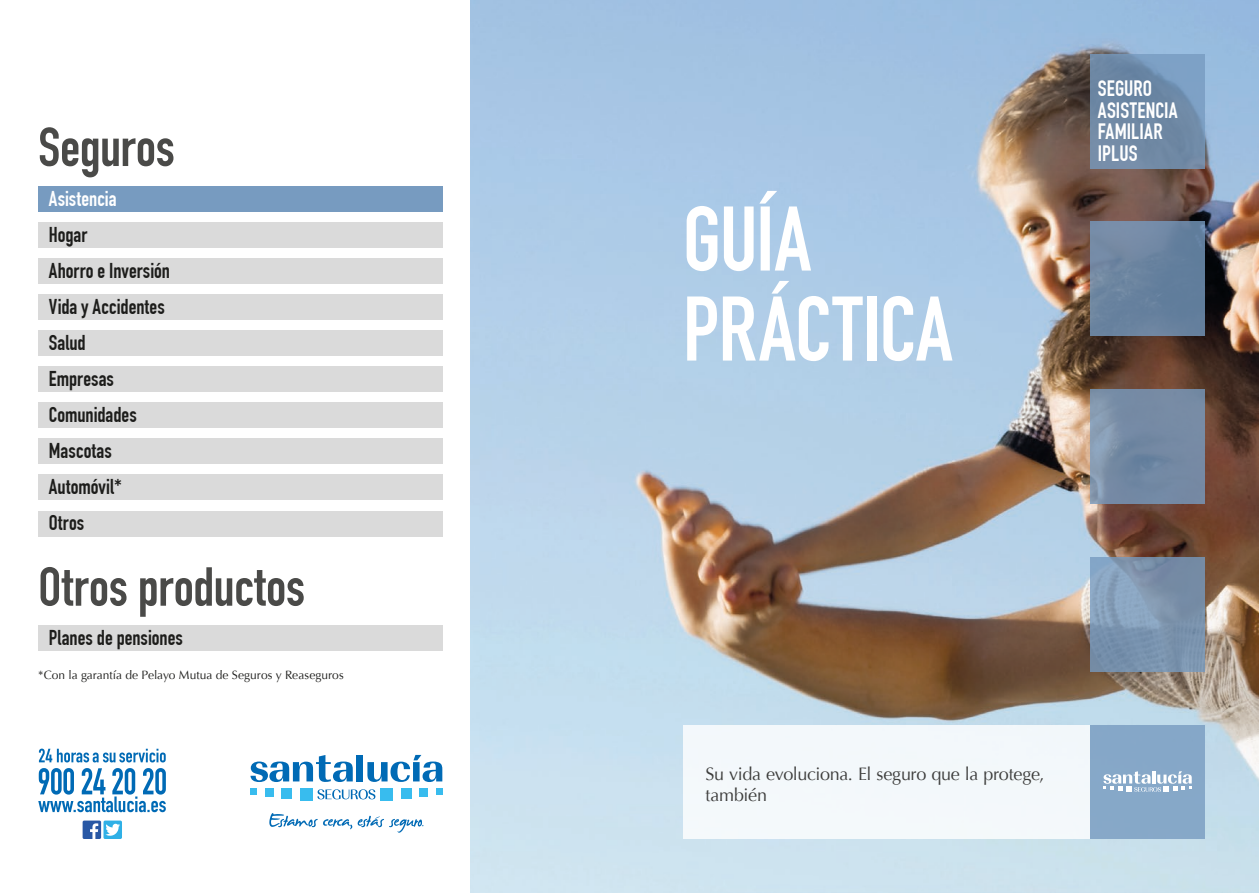
<style>
.page{position:relative;width:1259px;height:893px;background:#fff}
.page>*{position:absolute;margin:0;border:0;box-sizing:border-box;transform-origin:0 0}
.t1{font:700 90px/90px "DIN Condensed";letter-spacing:-.005em;color:#fff}
.t2{font:700 54px "DIN Condensed";color:#1d1d1b}
.t3{font:700 21.75px/21.6px "DIN Condensed";letter-spacing:.005em;color:#fff}
.t4{font:700 21px/36px "DIN Condensed";color:#1d1d1b}
.t5{font:700 21px "DIN Condensed";color:#fff}
.t6{font:18px/21.6px "Optima";letter-spacing:-.015em;color:#3d3d3c}
.t7{font:12px "Optima";color:#1d1d1b}
</style>
<div class="page">
<img style="left:470px;top:0;width:789px;height:893px">
<div style="left:265px;top:788px;width:8px;height:8px;background:#38bcee"></div>
<svg style="left:250px;top:755px;width:103px;height:27px"></svg>
<div style="left:356px;top:755px;width:7px;height:26px;background:#006ab5"></div>
<svg style="left:367px;top:755px;width:75px;height:27px"></svg>
<div style="left:300px;top:788px;width:13px;height:13px;background:#38bcee"></div>
<div style="left:250px;top:788px;width:7px;height:6px;background:#38bcee"></div>
<div style="left:282px;top:788px;width:10px;height:10px;background:#38bcee"></div>
<div style="left:419px;top:788px;width:9px;height:8px;background:#38bcee"></div>
<div style="left:380px;top:788px;width:13px;height:13px;background:#38bcee"></div>
<svg style="left:436px;top:788px;width:6px;height:6px"></svg>
<div style="left:401px;top:788px;width:10px;height:10px;background:#38bcee"></div>
<svg style="left:317px;top:789px;width:58px;height:10px"></svg>
<svg style="left:269px;top:813px;width:83px;height:16px"></svg>
<svg style="left:358px;top:816px;width:65px;height:17px"></svg>
<div style="left:38px;top:186px;width:404px;height:26px;background:#779bc0"></div>
<div style="left:38px;top:625px;width:404px;height:26px;background:#dadada"></div>
<div style="left:38px;top:222px;width:404px;height:26px;background:#dadada"></div>
<div style="left:38px;top:511px;width:404px;height:25px;background:#dadada"></div>
<div style="left:38px;top:258px;width:404px;height:26px;background:#dadada"></div>
<div style="left:38px;top:294px;width:404px;height:26px;background:#dadada"></div>
<div style="left:38px;top:330px;width:404px;height:26px;background:#dadada"></div>
<div style="left:38px;top:366px;width:404px;height:26px;background:#dadada"></div>
<div style="left:38px;top:402px;width:404px;height:26px;background:#dadada"></div>
<div style="left:38px;top:438px;width:404px;height:26px;background:#dadada"></div>
<div style="left:38px;top:475px;width:404px;height:25px;background:#dadada"></div>
<div style="left:683px;top:726px;width:407px;height:113px;background:#f3f8fb"></div>
<svg style="left:1090px;top:54px;width:114px;height:114px;background:#708caa"></svg>
<div style="left:1090px;top:222px;width:114px;height:114px;background:linear-gradient(to right,#748aa4,#607d9c)"></div>
<svg style="left:1090px;top:389px;width:114px;height:115px;background:#778ca6"></svg>
<svg style="left:1090px;top:557px;width:114px;height:114px;background:#7d95b0"></svg>
<div style="left:1090px;top:726px;width:114px;height:113px;background:#86a8c8"></div>
<svg style="left:1103px;top:771px;width:88px;height:21px"></svg>
<svg style="left:83px;top:820px;width:39px;height:19px"></svg>
<svg style="left:38px;top:768px;width:128px;height:44px"></svg>
<svg style="left:39px;top:749px;width:127px;height:13px"></svg>
<h2 class="t2" style="left:38px;top:115px;width:138px">Seguros</h2>
<p class="t5" style="left:49px;top:186px;width:69px">Asistencia</p>
<p class="t4" style="left:49px;top:216px;width:123px">Hogar<br>Ahorro e Inversión<br>Vida y Accidentes<br>Salud<br>Empresas<br>Comunidades<br>Mascotas<br>Automóvil*<br>Otros</p>
<h2 class="t2" style="left:38px;top:555px;width:268px">Otros productos</h2>
<p class="t4" style="left:49px;top:620px;width:136px">Planes de pensiones</p>
<p class="t7" style="left:38px;top:668px;width:307px">*Con la garantía de Pelayo Mutua de Seguros y Reaseguros</p>
<h1 class="t1" style="left:683px;top:195px;width:271px">GUÍA<br>PRÁCTICA</h1>
<p class="t3" style="left:1098px;top:78px;width:81px">SEGURO<br>ASISTENCIA<br>FAMILIAR<br>IPLUS</p>
<p class="t6" style="left:705px;top:763px;width:340px">Su vida evoluciona. El seguro que la protege, también</p>
</div>
